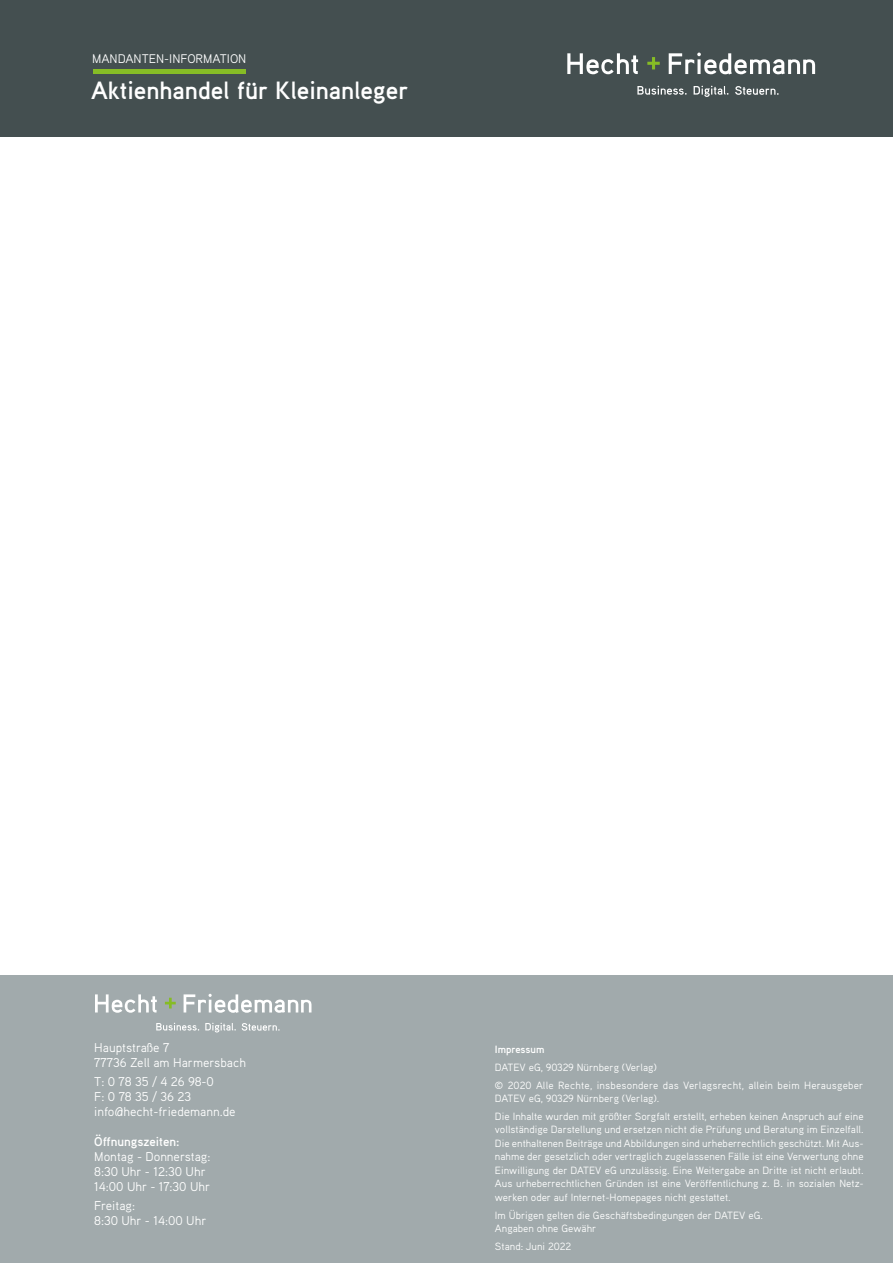
<style>
.page{position:relative;width:893px;height:1263px;background:#fff}
.page>*{position:absolute;margin:0;border:0;box-sizing:border-box;transform-origin:0 0}
.t1{font:700 25.05px "Aaux Pro OT";color:#fff}
.t2{font:12.75px/15px "Aaux Pro OT";color:#fff}
.t3{font:700 12.75px "Aaux Pro OT";color:#fff}
.t4{font:12.45px "Aaux Pro OT";color:#fff}
.t5{font:10.5px/13.5px "Aaux Pro OT";color:#fff}
.t6{font:700 10.5px "Aaux Pro OT";color:#fff}
</style>
<div class="page">
<div style="left:0;top:0;width:893px;height:136px;background:#444f50"></div>
<svg style="left:567px;top:53px;width:71px;height:21px"></svg>
<svg style="left:669px;top:53px;width:146px;height:21px"></svg>
<svg style="left:647px;top:57px;width:13px;height:12px"></svg>
<svg style="left:637px;top:86px;width:50px;height:9px"></svg>
<svg style="left:694px;top:86px;width:34px;height:11px"></svg>
<svg style="left:735px;top:86px;width:44px;height:9px"></svg>
<hr style="left:93px;top:70px;width:153px;height:4px;background:#86bc25">
<div style="left:0;top:975px;width:893px;height:288px;background:#a1aaac"></div>
<svg style="left:95px;top:994px;width:62px;height:19px"></svg>
<svg style="left:184px;top:994px;width:127px;height:19px"></svg>
<svg style="left:165px;top:998px;width:11px;height:10px"></svg>
<svg style="left:156px;top:1023px;width:43px;height:7px"></svg>
<svg style="left:205px;top:1023px;width:31px;height:9px"></svg>
<svg style="left:242px;top:1023px;width:38px;height:8px"></svg>
<p class="t4" style="left:92px;top:51px;width:156px">MANDANTEN-INFORMATION</p>
<h1 class="t1" style="left:91px;top:74px;width:319px">Aktienhandel für Kleinanleger</h1>
<p class="t2" style="left:94px;top:1039px;width:153px">Hauptstraße 7<br>77736 Zell am Harmersbach</p>
<p class="t2" style="left:94px;top:1073px;width:143px">T: 0 78 35 / 4 26 98-0<br>F: 0 78 35 / 36 23 info@hecht-friedemann.de</p>
<p class="t3" style="left:94px;top:1133px;width:87px">Öffnungszeiten:</p>
<p class="t2" style="left:94px;top:1148px;width:118px">Montag - Donnerstag:<br>8:30 Uhr - 12:30 Uhr<br>14:00 Uhr - 17:30 Uhr</p>
<p class="t2" style="left:94px;top:1198px;width:114px">Freitag:<br>8:30 Uhr - 14:00 Uhr</p>
<p class="t6" style="left:495px;top:1043px;width:51px">Impressum</p>
<p class="t5" style="left:495px;top:1058px;width:370px;line-height:17.7px">DATEV eG, 90329 Nürnberg (Verlag)<br>© 2020 Alle Rechte, insbesondere das Verlagsrecht, allein beim Herausgeber</p>
<p class="t5" style="left:495px;top:1089px;width:370px;line-height:17.7px">DATEV eG, 90329 Nürnberg (Verlag).<br>Die Inhalte wurden mit größter Sorgfalt erstellt, erheben keinen Anspruch auf eine</p>
<p class="t5" style="left:495px;top:1123px;width:370px;text-align:justify">vollständige Darstellung und ersetzen nicht die Prüfung und Beratung im Einzelfall.<br>Die enthaltenen Beiträge und Abbildungen sind urheberrechtlich geschützt. Mit Aus&shy;nahme der gesetzlich oder vertraglich zugelassenen Fälle ist eine Verwertung ohne Einwilligung der DATEV eG unzulässig. Eine Weitergabe an Dritte ist nicht erlaubt.<br>Aus urheberrechtlichen Gründen ist eine Veröffentlichung z. B. in sozialen Netz&shy;werken oder auf Internet-Homepages nicht gestattet.</p>
<p class="t5" style="left:495px;top:1208px;width:269px">Im Übrigen gelten die Geschäftsbedingungen der DATEV eG.<br>Angaben ohne Gewähr</p>
<p class="t5" style="left:495px;top:1239px;width:78px">Stand: Juni 2022</p>
</div>
